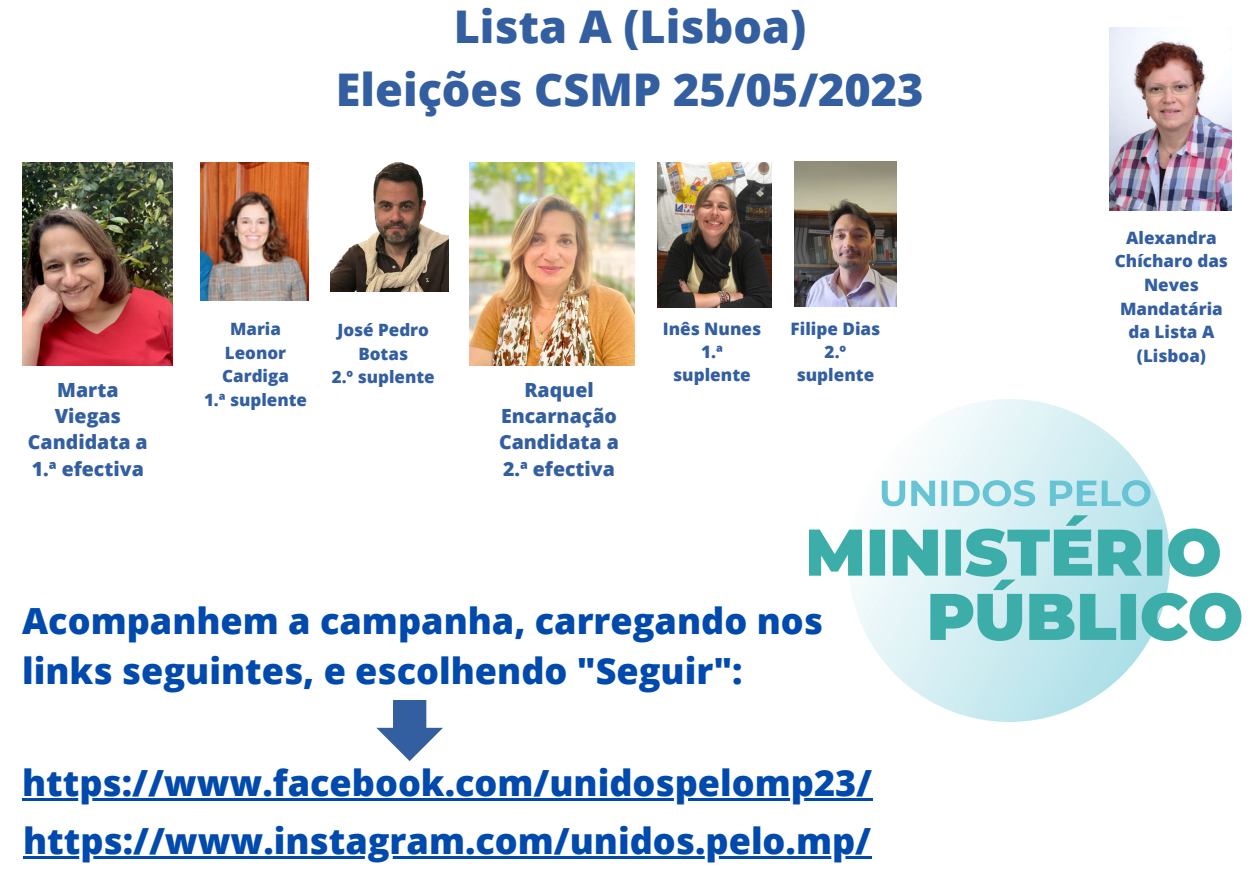
<style>
.page{position:relative;width:1258px;height:894px;background:#fff}
.page>*{position:absolute;margin:0;border:0;box-sizing:border-box;transform-origin:0 0}
.t1{font:800 45px/63px "Open Sans";color:#335fa1;text-align:center}
.t2{font:800 36px/58.2px "Open Sans";color:#004aad}
.t3{font:800 19.5px/26.1px "Open Sans";color:#335fa1;text-align:center}
.t4{font:800 17.1px/23.4px "Open Sans";color:#335fa1;text-align:center}
</style>
<div class="page">
<img style="left:810px;top:399px;width:432px;height:322px">
<svg style="left:376px;top:700px;width:67px;height:61px"></svg>
<img style="left:22px;top:163px;width:151px;height:203px">
<img style="left:1109px;top:28px;width:122px;height:182px">
<img style="left:200px;top:163px;width:108px;height:137px">
<img style="left:331px;top:163px;width:117px;height:128px">
<img style="left:470px;top:163px;width:164px;height:203px">
<img style="left:657px;top:163px;width:115px;height:144px">
<img style="left:795px;top:162px;width:101px;height:144px">
<hr style="left:22px;top:797px;width:850px;height:3px;background:#004aad">
<hr style="left:23px;top:856px;width:849px;height:2px;background:#004aad">
<p class="t1" style="left:336px;top:-6px;width:589px">Lista A (Lisboa)<br>Eleições CSMP 25/05/2023</p>
<p class="t3" style="left:28px;top:376px;width:121px">Marta<br>Viegas<br>Candidata a<br>1.ª efectiva</p>
<p class="t4" style="left:204px;top:317px;width:104px">Maria<br>Leonor<br>Cardiga<br>1.ª suplente</p>
<p class="t4" style="left:332px;top:318px;width:104px">José Pedro<br>Botas<br>2.º suplente</p>
<p class="t3" style="left:499px;top:376px;width:121px">Raquel<br>Encarnação<br>Candidata a<br>2.ª efectiva</p>
<p class="t4" style="left:663px;top:317px;width:100px">Inês Nunes<br>1.ª suplente</p>
<p class="t4" style="left:790px;top:317px;width:91px">Filipe Dias<br>2.º suplente</p>
<p class="t2" style="left:22px;top:595px;width:802px;line-height:49.5px">Acompanhem a campanha, carregando nos links seguintes, e escolhendo "Seguir":</p>
<p class="t2" style="left:22px;top:752px;width:851px">https://www.facebook.com/unidospelomp23/ https://www.instagram.com/unidos.pelo.mp/</p>
<p class="t4" style="left:1115px;top:225px;width:115px">Alexandra<br>Chícharo das<br>Neves<br>Mandatária da Lista A (Lisboa)</p>
</div>
